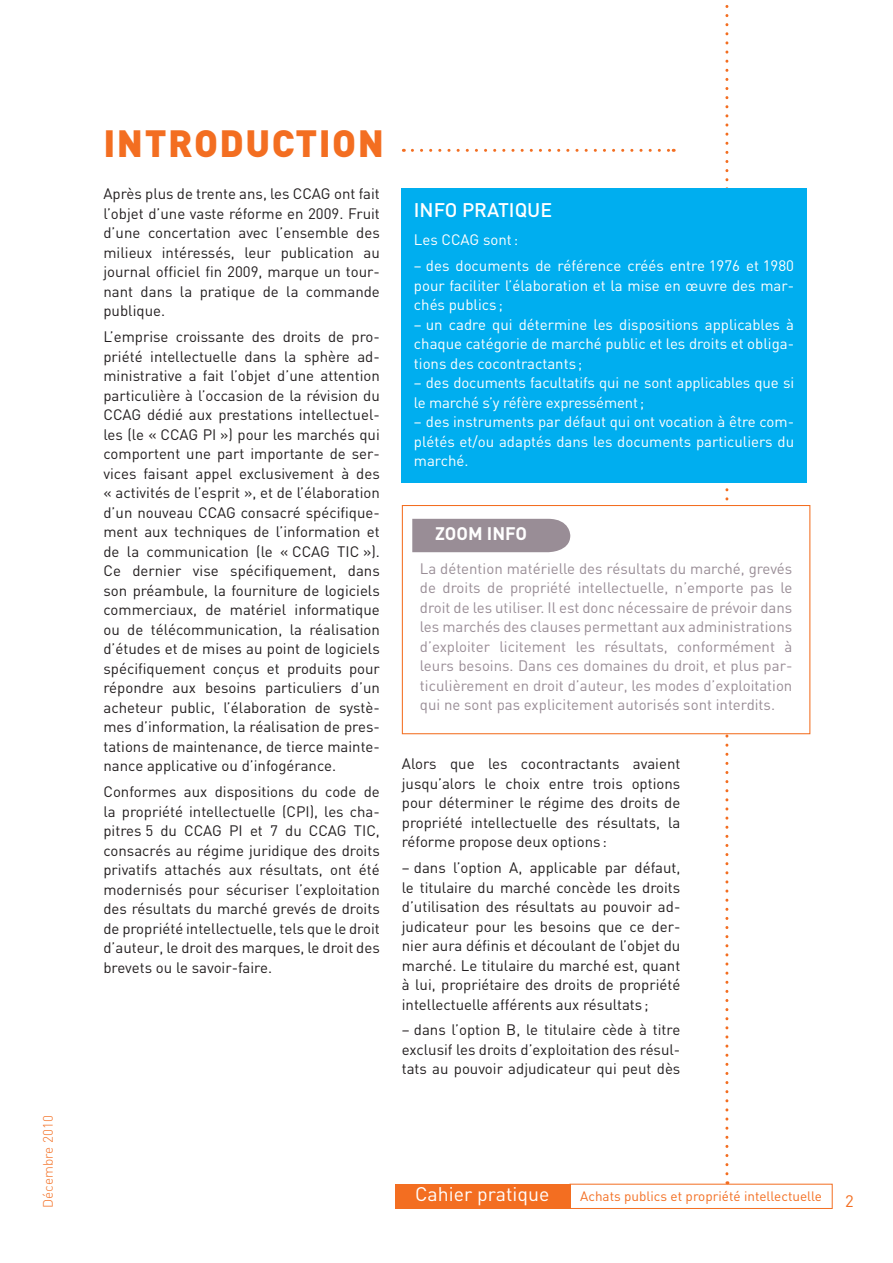
<style>
.page{position:relative;width:893px;height:1263px;background:#fff}
.page>*{position:absolute;margin:0;border:0;box-sizing:border-box;transform-origin:0 0}
.t1{font:900 37.5px "DIN";letter-spacing:.04em;color:#f36e21}
.t2{font:19.5px "DIN";color:#fff}
.t3{font:500 19.5px "DIN";color:#fff}
.t4{font:700 18px "DIN";color:#fff}
.t5{font:16.5px "DIN";color:#f36e21}
.t6{font:15px/19.5px "DIN";color:#231f20;text-align:justify}
.t7{font:15px/19.5px "DIN";color:#fff;text-align:justify}
.t8{font:15px/19.5px "DIN";color:#998d96;text-align:justify}
.t9{font:13.5px "DIN";color:#f36e21}
.t10{font:300 13.5px "DIN";color:#f36e21}
</style>
<div class="page">
<div style="left:570px;top:1184px;width:262px;height:25px;border:1px solid #f36e21"></div>
<svg style="left:725px;top:5px;width:3px;height:1169px"></svg>
<div style="left:395px;top:1184px;width:175px;height:25px;background:#f36e21"></div>
<svg style="left:412px;top:149px;width:262px;height:3px"></svg>
<div style="left:401px;top:189px;width:406px;height:294px;background:#00aeef"></div>
<div style="left:402px;top:505px;width:408px;height:229px;background:#fff"></div>
<div style="left:402px;top:505px;width:408px;height:229px;border:1px solid #f36e21"></div>
<div style="left:412px;top:519px;width:158px;height:33px;background:#998d96"></div>
<p class="t10" style="left:40px;top:1208px;width:94px;rotate:-90deg">Décembre 2010</p>
<h1 class="t1" style="left:103px;top:118px;width:282px">INTRODUCTION</h1>
<p class="t6" style="left:103px;top:184px;width:278px">Après plus de trente ans, les CCAG ont fait l’objet d’une vaste réforme en 2009. Fruit d’une concertation avec l’ensemble des milieux intéressés, leur publication au journal officiel fin 2009, marque un tour&shy;nant dans la pratique de la commande publique.</p>
<p class="t6" style="left:103px;top:327px;width:278px">L’emprise croissante des droits de pro&shy;priété intellectuelle dans la sphère ad&shy;ministrative a fait l’objet d’une attention particulière à l’occasion de la révision du CCAG dédié aux prestations intellectuel&shy;les (le « CCAG PI ») pour les marchés qui comportent une part importante de ser&shy;vices faisant appel exclusivement à des « activités de l’esprit », et de l’élaboration d’un nouveau CCAG consacré spécifique&shy;ment aux techniques de l’information et de la communication (le « CCAG TIC »).<br>Ce dernier vise spécifiquement, dans son préambule, la fourniture de logiciels commerciaux, de matériel informatique ou de télécommunication, la réalisation d’études et de mises au point de logiciels spécifiquement conçus et produits pour répondre aux besoins particuliers d’un acheteur public, l’élaboration de systè&shy;mes d’information, la réalisation de pres&shy;tations de maintenance, de tierce mainte&shy;nance applicative ou d’infogérance.</p>
<p class="t6" style="left:103px;top:782px;width:278px">Conformes aux dispositions du code de la propriété intellectuelle (CPI), les cha&shy;pitres 5 du CCAG PI et 7 du CCAG TIC, consacrés au régime juridique des droits privatifs attachés aux résultats, ont été modernisés pour sécuriser l’exploitation des résultats du marché grevés de droits de propriété intellectuelle, tels que le droit d’auteur, le droit des marques, le droit des brevets ou le savoir-faire.</p>
<h2 class="t3" style="left:414px;top:198px;width:140px">INFO PRATI QUE</h2>
<p class="t7" style="left:414px;top:230px;width:106px">Les CCAG sont:</p>
<p class="t7" style="left:414px;top:256px;width:382px">– des documents de référence créés entre 1976 et 1980 pour faciliter l’élaboration et la mise en œuvre des mar&shy;chés publics ;</p>
<p class="t7" style="left:414px;top:314px;width:382px">– un cadre qui détermine les dispositions applicables à chaque catégorie de marché public et les droits et obliga&shy;tions des cocontractants ;</p>
<p class="t7" style="left:414px;top:373px;width:382px">– des documents facultatifs qui ne sont applicables que si le marché s’y réfère expressément;</p>
<p class="t7" style="left:414px;top:412px;width:382px">– des instruments par défaut qui ont vocation à être com&shy;plétés et/ou adaptés dans les documents particuliers du marché.</p>
<p class="t4" style="left:435px;top:522px;width:93px">ZOOM INFO</p>
<p class="t8" style="left:420px;top:558px;width:374px">La détention matérielle des résultats du marché, grevés de droits de propriété intellectuelle, n’emporte pas le droit de les utiliser. Il est donc nécessaire de prévoir dans les marchés des clauses permettant aux administrations d’exploiter licitement les résultats, conformément à leurs besoins. Dans ces domaines du droit, et plus par&shy;ticulièrement en droit d’auteur, les modes d’exploitation qui ne sont pas explicitement autorisés sont interdits.</p>
<p class="t6" style="left:402px;top:754px;width:280px">Alors que les cocontractants avaient jusqu’alors le choix entre trois options pour déterminer le régime des droits de propriété intellectuelle des résultats, la réforme propose deux options :</p>
<p class="t6" style="left:402px;top:857px;width:280px">– dans l’option A, applicable par défaut, le titulaire du marché concède les droits d’utilisation des résultats au pouvoir ad&shy;judicateur pour les besoins que ce der&shy;nier aura définis et découlant de l’objet du marché. Le titulaire du marché est, quant à lui, propriétaire des droits de propriété intellectuelle afférents aux résultats ;</p>
<p class="t6" style="left:402px;top:1020px;width:280px">– dans l’option B, le titulaire cède à titre exclusif les droits d’exploitation des résul&shy;tats au pouvoir adjudicateur qui peut dès</p>
<h2 class="t2" style="left:415px;top:1182px;width:136px">Cahier pratique</h2>
<p class="t9" style="left:580px;top:1188px;width:243px">Achats publics et propriété intellectuelle</p>
<p class="t5" style="left:845px;top:1190px;width:10px">2</p>
</div>
